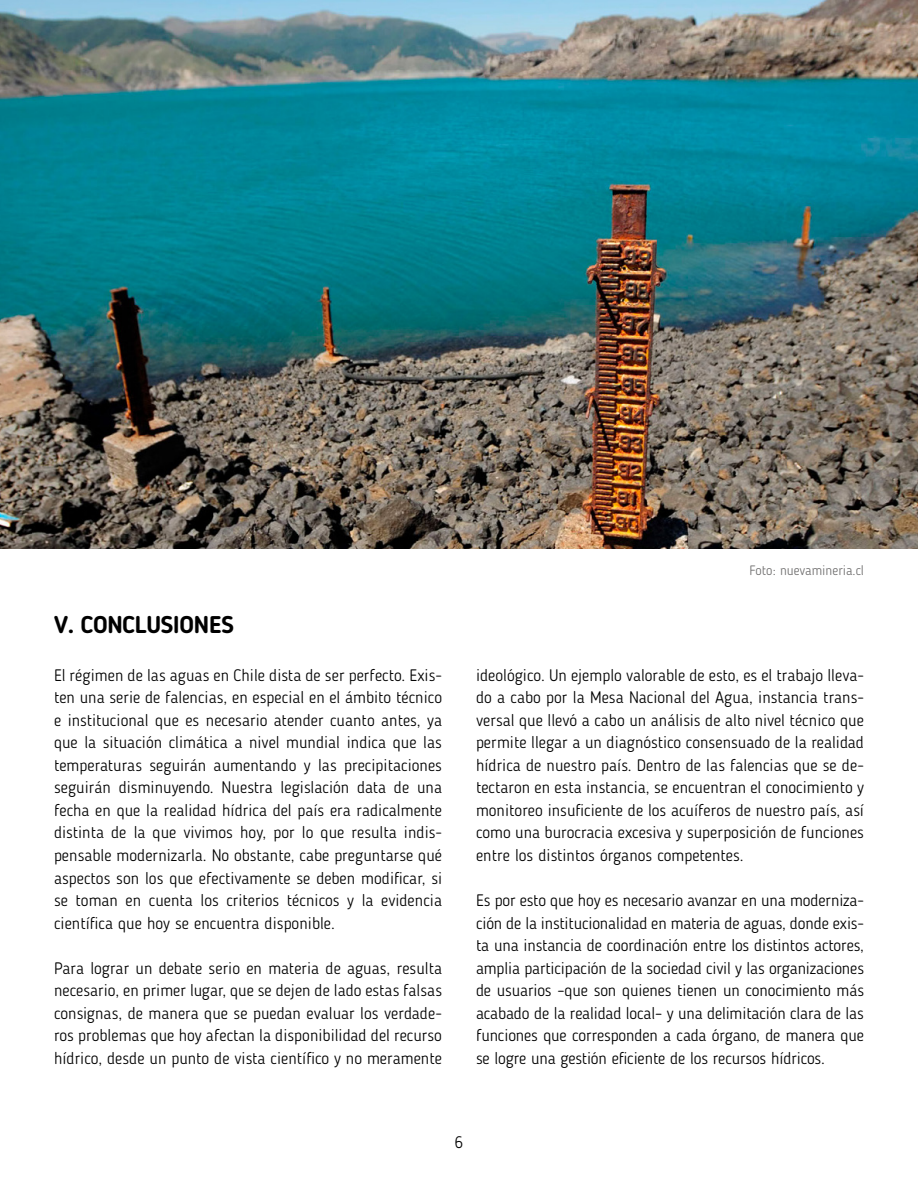
<style>
.page{position:relative;width:918px;height:1188px;background:#fff}
.page>*{position:absolute;margin:0;border:0;box-sizing:border-box;transform-origin:0 0}
.t1{font:700 24px "Blogger Sans";letter-spacing:-.01em;color:#000}
.t2{font:300 16.5px/22.5px "Blogger Sans";letter-spacing:.005em;color:#000;text-align:justify}
.t3{font:300 13.5px "Blogger Sans";color:#706f6f}
</style>
<div class="page">
<img style="left:0;top:0;width:918px;height:549px">
<h1 class="t1" style="left:54px;top:610px;width:182px">V. CONCLUSIONES</h1>
<p class="t2" style="left:54px;top:664px;width:390px">El régimen de las aguas en Chile dista de ser perfecto. Exis&shy;ten una serie de falencias, en especial en el ámbito técnico e institucional que es necesario atender cuanto antes, ya que la situación climática a nivel mundial indica que las temperaturas seguirán aumentando y las precipitaciones seguirán disminuyendo. Nuestra legislación data de una fecha en que la realidad hídrica del país era radicalmente distinta de la que vivimos hoy, por lo que resulta indis&shy;pensable modernizarla. No obstante, cabe preguntarse qué aspectos son los que efectivamente se deben modificar, si se toman en cuenta los criterios técnicos y la evidencia científica que hoy se encuentra disponible.</p>
<p class="t2" style="left:54px;top:957px;width:390px">Para lograr un debate serio en materia de aguas, resulta necesario, en primer lugar, que se dejen de lado estas falsas consignas, de manera que se puedan evaluar los verdade&shy;ros problemas que hoy afectan la disponibilidad del recurso hídrico, desde un punto de vista científico y no meramente</p>
<p class="t3" style="left:749px;top:562px;width:116px">Foto: nuevamineria.cl</p>
<p class="t2" style="left:476px;top:664px;width:390px">ideológico. Un ejemplo valorable de esto, es el trabajo lleva&shy;do a cabo por la Mesa Nacional del Agua, instancia trans&shy;versal que llevó a cabo un análisis de alto nivel técnico que permite llegar a un diagnóstico consensuado de la realidad hídrica de nuestro país. Dentro de las falencias que se de&shy;tectaron en esta instancia, se encuentran el conocimiento y monitoreo insuficiente de los acuíferos de nuestro país, así como una burocracia excesiva y superposición de funciones entre los distintos órganos competentes.</p>
<p class="t2" style="left:476px;top:889px;width:390px">Es por esto que hoy es necesario avanzar en una moderniza&shy;ción de la institucionalidad en materia de aguas, donde exis&shy;ta una instancia de coordinación entre los distintos actores, amplia participación de la sociedad civil y las organizaciones de usuarios –que son quienes tienen un conocimiento más acabado de la realidad local– y una delimitación clara de las funciones que corresponden a cada órgano, de manera que se logre una gestión eficiente de los recursos hídricos.</p>
<p class="t2" style="left:455px;top:1131px;width:10px">6</p>
</div>
